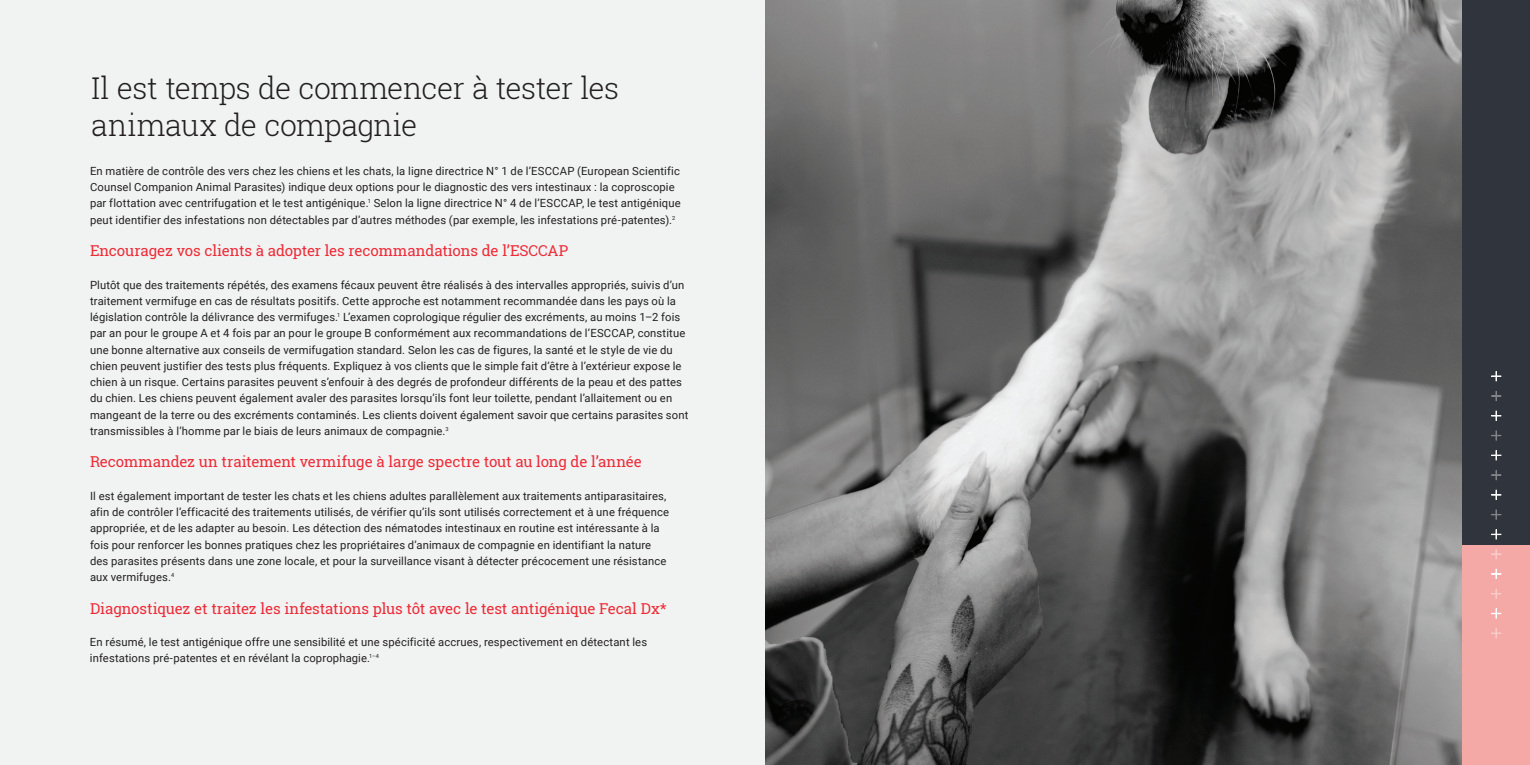
<style>
.page{position:relative;width:1530px;height:765px;background:#f1f3f3}
.page>*{position:absolute;margin:0;border:0;box-sizing:border-box;transform-origin:0 0}
.Head_2{font:300 30px/37.5px "Roboto Slab";letter-spacing:-.015em;color:#231f20}
.Body{font:15px "Roboto Slab";letter-spacing:-.01em;color:#ee2b37}
.Body-2{font:11.25px/16.2px "Roboto";letter-spacing:.01em;color:#231f20}
</style>
<div class="page">
<img style="left:765px;top:0;width:697px;height:765px">
<div style="left:1462px;top:0;width:68px;height:765px;background:#f5a9a7"></div>
<div style="left:1462px;top:0;width:68px;height:544px;background:#30343c"></div>
<svg style="left:1491px;top:371px;width:10px;height:10px"></svg>
<svg style="left:1491px;top:391px;width:10px;height:10px"></svg>
<svg style="left:1491px;top:411px;width:10px;height:10px"></svg>
<svg style="left:1491px;top:431px;width:10px;height:10px"></svg>
<svg style="left:1491px;top:450px;width:10px;height:10px"></svg>
<svg style="left:1491px;top:470px;width:10px;height:10px"></svg>
<svg style="left:1491px;top:490px;width:10px;height:10px"></svg>
<svg style="left:1491px;top:510px;width:10px;height:10px"></svg>
<svg style="left:1491px;top:529px;width:10px;height:10px"></svg>
<svg style="left:1491px;top:549px;width:10px;height:10px"></svg>
<svg style="left:1491px;top:569px;width:10px;height:10px"></svg>
<svg style="left:1491px;top:589px;width:10px;height:10px"></svg>
<svg style="left:1491px;top:608px;width:10px;height:11px"></svg>
<svg style="left:1491px;top:628px;width:10px;height:10px"></svg>
<p class="Head_2" style="left:91px;top:69px;width:529px">Il est temps de commencer à tester les animaux de compagnie</p>
<p class="Body-2" style="left:90px;top:162px;width:592px">En matière de contrôle des vers chez les chiens et les chats, la ligne directrice N° 1 de l’ESCCAP (European Scientific Counsel Companion Animal Parasites) indique deux options pour le diagnostic des vers intestinaux : la coproscopie par flottation avec centrifugation et le test antigénique.<sup>1</sup> Selon la ligne directrice N° 4 de l’ESCCAP, le test antigénique peut identifier des infestations non détectables par d’autres méthodes (par exemple, les infestations pré-patentes).<sup>2</sup></p>
<p class="Body" style="left:90px;top:240px;width:480px">Encouragez vos clients à adopter les recommandations de l’ESCCAP</p>
<p class="Body-2" style="left:90px;top:276px;width:600px">Plutôt que des traitements répétés, des examens fécaux peuvent être réalisés à des intervalles appropriés, suivis d’un traitement vermifuge en cas de résultats positifs. Cette approche est notamment recommandée dans les pays où la législation contrôle la délivrance des vermifuges.<sup>1</sup> L’examen coprologique régulier des excréments, au moins 1–2 fois par an pour le groupe A et 4 fois par an pour le groupe B conformément aux recommandations de l’ESCCAP, constitue une bonne alternative aux conseils de vermifugation standard. Selon les cas de figures, la santé et le style de vie du chien peuvent justifier des tests plus fréquents. Expliquez à vos clients que le simple fait d’être à l’extérieur expose le chien à un risque. Certains parasites peuvent s’enfouir à des degrés de profondeur différents de la peau et des pattes du chien. Les chiens peuvent également avaler des parasites lorsqu’ils font leur toilette, pendant l’allaitement ou en mangeant de la terre ou des excréments contaminés. Les clients doivent également savoir que certains parasites sont transmissibles à l’homme par le biais de leurs animaux de compagnie.<sup>3</sup></p>
<p class="Body" style="left:90px;top:452px;width:553px">Recommandez un traitement vermifuge à large spectre tout au long de l’année</p>
<p class="Body-2" style="left:90px;top:487px;width:581px">Il est également important de tester les chats et les chiens adultes parallèlement aux traitements antiparasitaires, afin de contrôler l’efficacité des traitements utilisés, de vérifier qu’ils sont utilisés correctement et à une fréquence appropriée, et de les adapter au besoin. Les détection des nématodes intestinaux en routine est intéressante à la fois pour renforcer les bonnes pratiques chez les propriétaires d’animaux de compagnie en identifiant la nature des parasites présents dans une zone locale, et pour la surveillance visant à détecter précocement une résistance aux vermifuges.<sup>4</sup></p>
<p class="Body" style="left:90px;top:598px;width:578px">Diagnostiquez et traitez les infestations plus tôt avec le test antigénique Fecal Dx*</p>
<p class="Body-2" style="left:90px;top:634px;width:559px">En résumé, le test antigénique offre une sensibilité et une spécificité accrues, respectivement en détectant les infestations pré-patentes et en révélant la coprophagie.<sup>1–4</sup></p>
</div>
